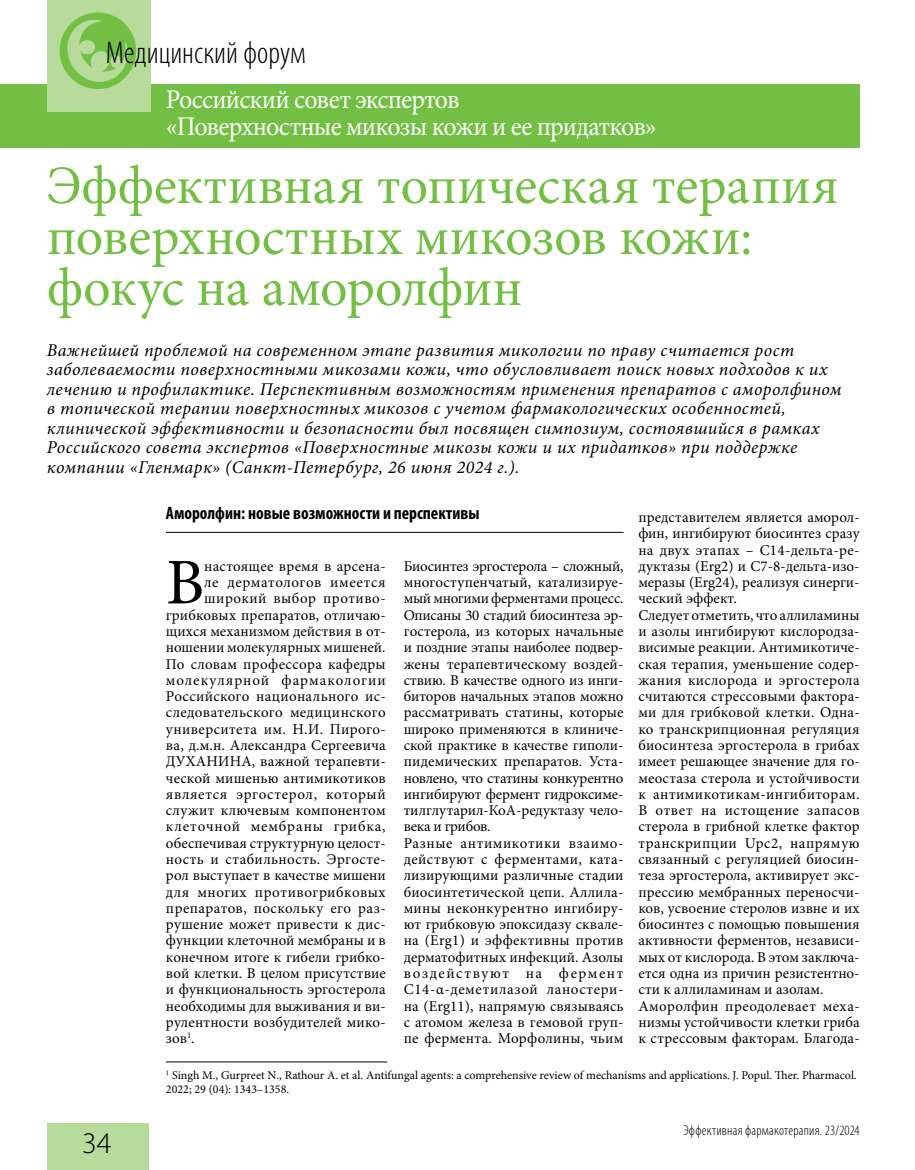
<style>
.page{position:relative;width:915px;height:1170px;background:#fff}
.page>*{position:absolute;margin:0;border:0;box-sizing:border-box;transform-origin:0 0}
.t1{font:65.1px "Minion Pro";color:#000}
.t2{font:54px/51px "Minion Pro";color:#72bf44}
.t3{font:300 condensed 31.5px "Myriad Pro";color:#000}
.t4{font:300 30px "Myriad Pro";color:#000}
.t5{font:27px/27px "Minion Pro";letter-spacing:-.03em;color:#fff;scale:.96 1}
.t6{font:italic 18px/19.5px "Minion Pro";letter-spacing:.025em;color:#000}
.t7{font:700 condensed 18px "Myriad Pro";color:#000}
.t8{font:15px/16.2px "Minion Pro";letter-spacing:.01em;color:#000}
.t9{font:15px "Minion Pro";letter-spacing:.03em;color:#000}
.t10{font:15px "Minion Pro";letter-spacing:.045em;color:#000}
.t11{font:15px "Minion Pro";letter-spacing:.035em;color:#000}
.t12{font:15px "Minion Pro";letter-spacing:.065em;color:#000}
.t13{font:15px "Minion Pro";letter-spacing:.055em;color:#000}
.t14{font:15px "Minion Pro";letter-spacing:.04em;color:#000}
.t15{font:300 condensed 14.25px "Myriad Pro";letter-spacing:.015em;color:#000}
.t16{font:12px/13.5px "Minion Pro";color:#000}
</style>
<div class="page">
<div style="left:0;top:84px;width:859px;height:63px;background:#72bf44"></div>
<div style="left:47px;top:0;width:103px;height:111px;background:#b7db9b"></div>
<div style="left:47px;top:1123px;width:101px;height:46px;background:#b7db9b"></div>
<div style="left:60px;top:12px;width:76px;height:77px;background:#72bf44;border-radius:50%"></div>
<svg style="left:66px;top:20px;width:63px;height:63px"></svg>
<hr style="left:166px;top:532px;width:457px;height:1px;background:#000">
<hr style="left:166px;top:1061px;width:221px;height:1px;background:#000">
<h3 class="t3" style="left:106px;top:34px;width:201px">Медицинский форум</h3>
<h3 class="t5" style="left:166px;top:86px;width:512px">Российский совет экспертов<br>«Поверхностные микозы кожи и ее придатков»</h3>
<h2 class="t2" style="left:47px;top:160px;width:793px">Эффективная топическая терапия поверхностных микозов кожи: фокус на аморолфин</h2>
<p class="t6" style="left:47px;top:340px;width:796px">Важнейшей проблемой на современном этапе развития микологии по праву считается рост заболеваемости поверхностными микозами кожи, что обусловливает поиск новых подходов к их лечению и профилактике. Перспективным возможностям применения препаратов с аморолфином в топической терапии поверхностных микозов с учетом фармакологических особенностей, клинической эффективности и безопасности был посвящен симпозиум, состоявшийся в рамках Российского совета экспертов «Поверхностные микозы кожи и их придатков» при поддержке компании «Гленмарк» (Санкт-Петербург, 26 июня 2024 г.).</p>
<p class="t7" style="left:166px;top:502px;width:315px">Аморолфин: новые возможности и перспективы</p>
<h1 class="t1" style="left:166px;top:539px;width:40px">В</h1>
<p class="t8" style="left:204px;top:558px;width:183px">настоящее время в арсена-</p>
<p class="t14" style="left:204px;top:572px;width:183px">ле дерматологов имеется</p>
<p class="t9" style="left:204px;top:588px;width:183px">широкий выбор противо-</p>
<p class="t8" style="left:166px;top:607px;width:221px">грибковых препаратов, отличаю-</p>
<p class="t8" style="left:166px;top:623px;width:221px">щихся механизмом действия в от-</p>
<p class="t8" style="left:166px;top:639px;width:221px">ношении молекулярных мишеней.</p>
<p class="t8" style="left:166px;top:655px;width:221px">По словам профессора кафедры</p>
<p class="t12" style="left:166px;top:670px;width:221px">молекулярной фармакологии</p>
<p class="t8" style="left:166px;top:688px;width:221px">Российского национального ис-</p>
<p class="t8" style="left:166px;top:704px;width:221px">следовательского медицинского</p>
<p class="t8" style="left:166px;top:720px;width:221px">университета им. Н.И. Пирого-</p>
<p class="t8" style="left:166px;top:737px;width:221px">ва, д.м.н. Александра Сергеевича</p>
<p class="t8" style="left:166px;top:753px;width:221px">ДУХАНИНА, важной терапевти-</p>
<p class="t8" style="left:166px;top:769px;width:221px">ческой мишенью антимикотиков</p>
<p class="t10" style="left:166px;top:784px;width:221px">является эргостерол, который</p>
<p class="t8" style="left:166px;top:802px;width:221px">служит ключевым компонентом</p>
<p class="t13" style="left:166px;top:816px;width:221px">клеточной мембраны грибка,</p>
<p class="t8" style="left:166px;top:834px;width:221px">обеспечивая структурную целост-</p>
<p class="t8" style="left:166px;top:851px;width:221px">ность и стабильность. Эргосте-</p>
<p class="t8" style="left:166px;top:867px;width:221px">рол выступает в качестве мишени</p>
<p class="t11" style="left:166px;top:881px;width:221px">для многих противогрибковых</p>
<p class="t9" style="left:166px;top:897px;width:221px">препаратов, поскольку его раз-</p>
<p class="t8" style="left:166px;top:916px;width:221px">рушение может привести к дис-</p>
<p class="t8" style="left:166px;top:932px;width:221px">функции клеточной мембраны и в</p>
<p class="t8" style="left:166px;top:948px;width:221px">конечном итоге к гибели грибко-</p>
<p class="t8" style="left:166px;top:965px;width:221px">вой клетки. В целом присутствие</p>
<p class="t8" style="left:166px;top:981px;width:221px">и функциональность эргостерола</p>
<p class="t8" style="left:166px;top:997px;width:221px">необходимы для выживания и ви-</p>
<p class="t8" style="left:166px;top:1013px;width:221px">рулентности возбудителей мико-</p>
<p class="t8" style="left:166px;top:1030px;width:30px">зов<sup>1</sup>.</p>
<p class="t8" style="left:403px;top:558px;width:221px">Биосинтез эргостерола – сложный, многоступенчатый, катализируе&shy;мый многими ферментами процесс.<br>Описаны 30 стадий биосинтеза эр&shy;гостерола, из которых начальные и поздние этапы наиболее подвер&shy;жены терапевтическому воздей&shy;ствию. В качестве одного из инги&shy;биторов начальных этапов можно рассматривать статины, которые широко применяются в клиниче&shy;ской практике в качестве гиполи&shy;пидемических препаратов. Уста&shy;новлено, что статины конкурентно ингибируют фермент гидроксиме&shy;тилглутарил-КоА-редуктазу чело&shy;века и грибов.<br>Разные антимикотики взаимо&shy;действуют с ферментами, ката&shy;лизирующими различные стадии биосинтетической цепи. Аллила&shy;мины неконкурентно ингибиру&shy;ют грибковую эпоксидазу сквале&shy;на (Erg1) и эффективны против дерматофитных инфекций. Азолы воздействуют на фермент<br>С14-α-деметилазой ланостери&shy;на (Erg11), напрямую связываясь с атомом железа в гемовой груп&shy;пе фермента. Морфолины, чьим</p>
<p class="t8" style="left:638px;top:509px;width:223px">представителем является аморол&shy;фин, ингибируют биосинтез сразу на двух этапах – С14-дельта-ре&shy;дуктазы (Erg2) и С7-8-дельта-изо&shy;меразы (Erg24), реализуя синерги&shy;ческий эффект.<br>Следует отметить, что аллиламины и азолы ингибируют кислородза&shy;висимые реакции. Антимикотиче&shy;ская терапия, уменьшение содер&shy;жания кислорода и эргостерола считаются стрессовыми фактора&shy;ми для грибковой клетки. Одна&shy;ко транскрипционная регуляция биосинтеза эргостерола в грибах имеет решающее значение для го&shy;меостаза стерола и устойчивости к антимикотикам-ингибиторам.<br>В ответ на истощение запасов стерола в грибной клетке фактор транскрипции Upc2, напрямую связанный с регуляцией биосин&shy;теза эргостерола, активирует экс&shy;прессию мембранных переносчи&shy;ков, усвоение стеролов извне и их биосинтез с помощью повышения активности ферментов, независи&shy;мых от кислорода. В этом заключа&shy;ется одна из причин резистентно&shy;сти к аллиламинам и азолам.<br>Аморолфин преодолевает меха&shy;низмы устойчивости клетки гриба к стрессовым факторам. Благода-</p>
<h3 class="t4" style="left:82px;top:1126px;width:31px">34</h3>
<p class="t16" style="left:166px;top:1068px;width:692px"><sup>1</sup> Singh M., Gurpreet N., Rathour A. et al. Antifungal agents: a comprehensive review of mechanisms and applications. J. Popul. Ther. Pharmacol.<br>2022; 29 (04): 1343–1358.</p>
<p class="t15" style="left:683px;top:1121px;width:178px">Эффективная фармакотерапия. 23/2024</p>
</div>
